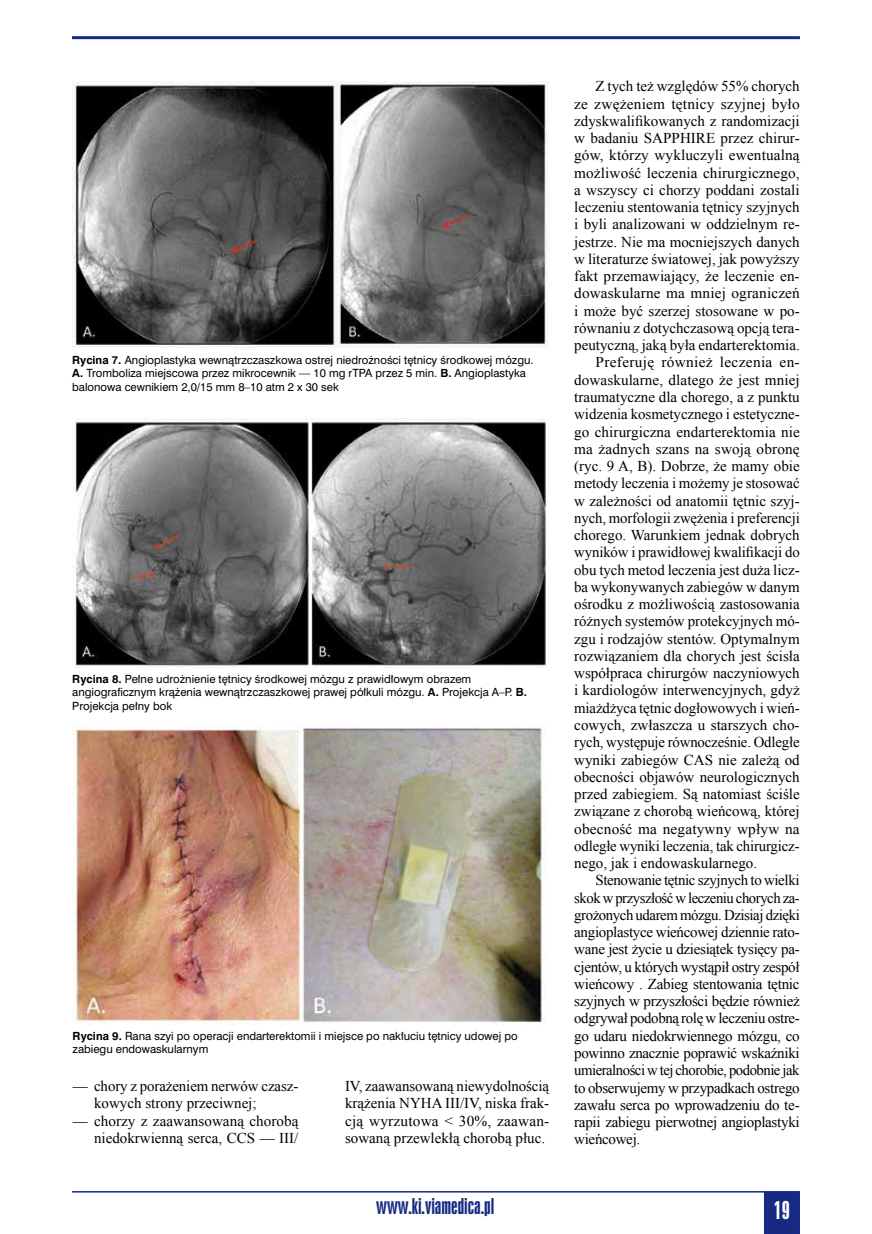
<style>
.page{position:relative;width:872px;height:1234px;background:#fff}
.page>*{position:absolute;margin:0;border:0;box-sizing:border-box;transform-origin:0 0}
.t1{font:21px "Swis 924 PL";color:#fff}
.t2{font:18px "Swis 924 PL";color:#162983}
.t3{font:15px/17.2px "Times New Roman";color:#000}
.t4{font:15px "Times New Roman";letter-spacing:-.02em;color:#000}
.t5{font:15px "Times New Roman";letter-spacing:-.03em;color:#000}
.t6{font:15px "Times New Roman";letter-spacing:-.025em;color:#000}
.t7{font:15px "Times New Roman";letter-spacing:.02em;color:#000}
.t8{font:10.5px/13.5px "Swis 721 PL";color:#000}
.s1{font-weight:700}
</style>
<div class="page">
<svg style="left:764px;top:1192px;width:36px;height:41px"></svg>
<hr style="left:72px;top:1190px;width:728px;height:2px;background:#162983">
<hr style="left:72px;top:36px;width:728px;height:3px;background:#162983">
<img style="left:72px;top:82px;width:475px;height:266px">
<img style="left:73px;top:419px;width:474px;height:248px">
<img style="left:73px;top:725px;width:473px;height:299px">
<p class="t8" style="left:72px;top:353px;width:463px"><span class="s1">Rycina 7.</span> Angioplastyka wewnątrzczaszkowa ostrej niedrożności tętnicy środkowej mózgu.<br><span class="s1">A.</span> Tromboliza miejscowa przez mikrocewnik — 10 mg rTPA przez 5 min. <span class="s1">B.</span> Angioplastyka balonowa cewnikiem 2,0/15 mm 8–10 atm 2 x 30 sek</p>
<p class="t8" style="left:72px;top:672px;width:456px"><span class="s1">Rycina 8.</span> Pełne udrożnienie tętnicy środkowej mózgu z prawidłowym obrazem angiograficznym krążenia wewnątrzczaszkowej prawej półkuli mózgu. <span class="s1">A.</span> Projekcja A–P. <span class="s1">B.<br></span>Projekcja pełny bok</p>
<p class="t8" style="left:73px;top:1028px;width:446px"><span class="s1">Rycina 9.</span> Rana szyi po operacji endarterektomii i miejsce po nakłuciu tętnicy udowej po zabiegu endowaskularnym</p>
<p class="t3" style="left:94px;top:1077px;width:206px;text-indent:-21px">— chory z porażeniem nerwów czasz&shy;kowych strony przeciwnej;</p>
<p class="t3" style="left:73px;top:1111px;width:227px;text-align:right">— chorzy z zaawansowaną chorobą niedokrwienną serca, CCS — III/</p>
<p class="t3" style="left:345px;top:1077px;width:206px;text-align:justify">IV, zaawansowaną niewydolnością krążenia NYHA III/IV, niska frak&shy;cją wyrzutowa &lt; 30%, zaawan&shy;sowaną przewlekłą chorobą płuc.</p>
<p class="t3" style="left:595px;top:77px;width:206px">Z tych też względów 55% chorych</p>
<p class="t3" style="left:574px;top:95px;width:227px">ze zwężeniem tętnicy szyjnej było</p>
<p class="t3" style="left:574px;top:112px;width:227px">zdyskwalifikowanych z randomizacji</p>
<p class="t3" style="left:574px;top:129px;width:227px">w badaniu SAPPHIRE przez chirur-</p>
<p class="t3" style="left:574px;top:146px;width:227px">gów, którzy wykluczyli ewentualną</p>
<p class="t3" style="left:574px;top:164px;width:227px">możliwość leczenia chirurgicznego,</p>
<p class="t3" style="left:574px;top:181px;width:227px">a wszyscy ci chorzy poddani zostali</p>
<p class="t3" style="left:574px;top:198px;width:227px">leczeniu stentowania tętnicy szyjnych</p>
<p class="t3" style="left:574px;top:215px;width:227px">i byli analizowani w oddzielnym re-</p>
<p class="t3" style="left:574px;top:233px;width:227px">jestrze. Nie ma mocniejszych danych</p>
<p class="t3" style="left:574px;top:250px;width:227px">w literaturze światowej, jak powyższy</p>
<p class="t3" style="left:574px;top:267px;width:227px">fakt przemawiający, że leczenie en-</p>
<p class="t3" style="left:574px;top:284px;width:227px">dowaskularne ma mniej ograniczeń</p>
<p class="t3" style="left:574px;top:302px;width:227px">i może być szerzej stosowane w po-</p>
<p class="t3" style="left:574px;top:319px;width:227px">równaniu z dotychczasową opcją tera-</p>
<p class="t3" style="left:574px;top:336px;width:227px">peutyczną, jaką była endarterektomia.</p>
<p class="t7" style="left:595px;top:352px;width:206px">Preferuję również leczenia en-</p>
<p class="t3" style="left:574px;top:371px;width:227px">dowaskularne, dlatego że jest mniej</p>
<p class="t3" style="left:574px;top:388px;width:227px">traumatyczne dla chorego, a z punktu</p>
<p class="t3" style="left:574px;top:405px;width:227px">widzenia kosmetycznego i estetyczne-</p>
<p class="t3" style="left:574px;top:422px;width:227px">go chirurgiczna endarterektomia nie</p>
<p class="t3" style="left:574px;top:440px;width:227px">ma żadnych szans na swoją obronę</p>
<p class="t3" style="left:574px;top:457px;width:227px">(ryc. 9 A, B). Dobrze, że mamy obie</p>
<p class="t3" style="left:574px;top:474px;width:227px">metody leczenia i możemy je stosować</p>
<p class="t3" style="left:574px;top:491px;width:227px">w zależności od anatomii tętnic szyj-</p>
<p class="t3" style="left:574px;top:509px;width:227px">nych, morfologii zwężenia i preferencji</p>
<p class="t3" style="left:574px;top:526px;width:227px">chorego. Warunkiem jednak dobrych</p>
<p class="t3" style="left:574px;top:543px;width:227px">wyników i prawidłowej kwalifikacji do</p>
<p class="t3" style="left:574px;top:560px;width:227px">obu tych metod leczenia jest duża licz-</p>
<p class="t3" style="left:574px;top:578px;width:227px">ba wykonywanych zabiegów w danym</p>
<p class="t3" style="left:574px;top:595px;width:227px">ośrodku z możliwością zastosowania</p>
<p class="t3" style="left:574px;top:612px;width:227px">różnych systemów protekcyjnych mó-</p>
<p class="t3" style="left:574px;top:629px;width:227px">zgu i rodzajów stentów. Optymalnym</p>
<p class="t3" style="left:574px;top:647px;width:227px">rozwiązaniem dla chorych jest ścisła</p>
<p class="t3" style="left:574px;top:664px;width:227px">współpraca chirurgów naczyniowych</p>
<p class="t3" style="left:574px;top:681px;width:227px">i kardiologów interwencyjnych, gdyż</p>
<p class="t3" style="left:574px;top:698px;width:227px">miażdżyca tętnic dogłowowych i wień-</p>
<p class="t3" style="left:574px;top:716px;width:227px">cowych, zwłaszcza u starszych cho-</p>
<p class="t3" style="left:574px;top:733px;width:227px">rych, występuje równocześnie. Odległe</p>
<p class="t3" style="left:574px;top:750px;width:227px">wyniki zabiegów CAS nie zależą od</p>
<p class="t3" style="left:574px;top:767px;width:227px">obecności objawów neurologicznych</p>
<p class="t3" style="left:574px;top:785px;width:227px">przed zabiegiem. Są natomiast ściśle</p>
<p class="t3" style="left:574px;top:802px;width:227px">związane z chorobą wieńcową, której</p>
<p class="t3" style="left:574px;top:819px;width:227px">obecność ma negatywny wpływ na</p>
<p class="t3" style="left:574px;top:836px;width:227px">odległe wyniki leczenia, tak chirurgicz-</p>
<p class="t3" style="left:574px;top:854px;width:184px">nego, jak i endowaskularnego.</p>
<p class="t6" style="left:595px;top:870px;width:206px">Stenowanie tętnic szyjnych to wielki</p>
<p class="t5" style="left:574px;top:887px;width:227px">skok w przyszłość w leczeniu chorych za-</p>
<p class="t5" style="left:574px;top:904px;width:227px">grożonych udarem mózgu. Dzisiaj dzięki</p>
<p class="t4" style="left:574px;top:921px;width:227px">angioplastyce wieńcowej dziennie rato-</p>
<p class="t4" style="left:574px;top:939px;width:227px">wane jest życie u dziesiątek tysięcy pa-</p>
<p class="t4" style="left:574px;top:956px;width:227px">cjentów, u których wystąpił ostry zespół</p>
<p class="t3" style="left:574px;top:974px;width:227px">wieńcowy . Zabieg stentowania tętnic</p>
<p class="t4" style="left:574px;top:990px;width:227px">szyjnych w przyszłości będzie również</p>
<p class="t6" style="left:574px;top:1008px;width:227px">odgrywał podobną rolę w leczeniu ostre-</p>
<p class="t3" style="left:574px;top:1026px;width:227px">go udaru niedokrwiennego mózgu, co</p>
<p class="t4" style="left:574px;top:1042px;width:227px">powinno znacznie poprawić wskaźniki</p>
<p class="t5" style="left:574px;top:1059px;width:227px">umieralności w tej chorobie, podobnie jak</p>
<p class="t4" style="left:574px;top:1077px;width:227px">to obserwujemy w przypadkach ostrego</p>
<p class="t4" style="left:574px;top:1094px;width:227px">zawału serca po wprowadzeniu do te-</p>
<p class="t4" style="left:574px;top:1111px;width:227px">rapii zabiegu pierwotnej angioplastyki</p>
<p class="t4" style="left:574px;top:1128px;width:68px">wieńcowej.</p>
<p class="t2" style="left:376px;top:1194px;width:120px">www.ki.viamedica.pl</p>
<h1 class="t1" style="left:774px;top:1194px;width:18px">19</h1>
</div>
